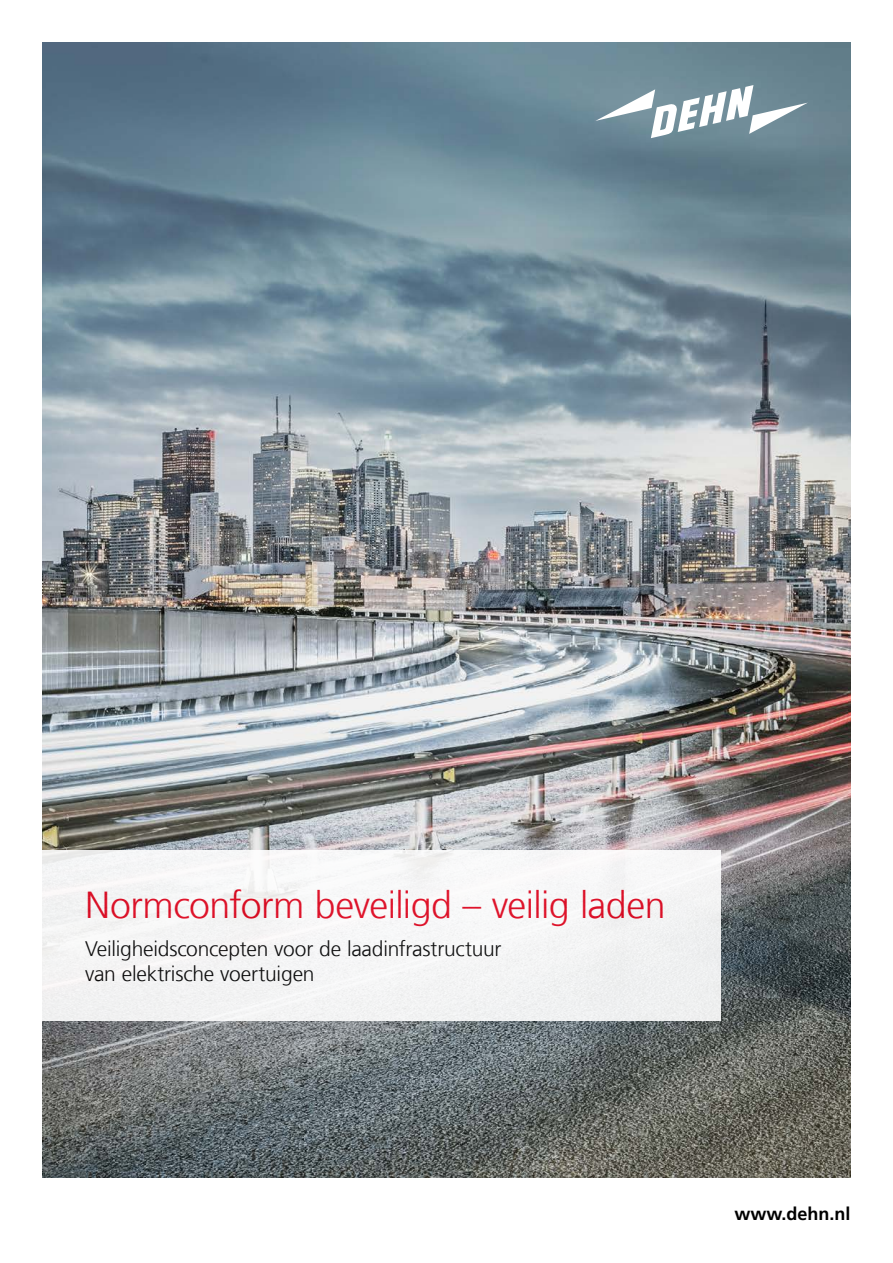
<style>
.page{position:relative;width:893px;height:1263px;background:#fff}
.page>*{position:absolute;margin:0;border:0;box-sizing:border-box;transform-origin:0 0}
.t1{font:300 37.5px "Frutiger LT Com";letter-spacing:-.015em;color:#e2001a}
.t2{font:300 21px/25.2px "Frutiger LT Com";letter-spacing:-.01em;color:#000}
.t3{font:700 18px "Frutiger LT Com";color:#000}
</style>
<div class="page">
<img style="left:43px;top:43px;width:807px;height:1135px">
<div style="left:0;top:850px;width:720px;height:170px;background:#f5f5f6"></div>
<svg style="left:595px;top:85px;width:213px;height:53px"></svg>
<h1 class="t1" style="left:85px;top:883px;width:582px">Normconform beveiligd – veilig laden</h1>
<p class="t2" style="left:85px;top:936px;width:418px">Veiligheidsconcepten voor de laadinfrastructuur van elektrische voertuigen</p>
<p class="t3" style="left:734px;top:1204px;width:118px">www.dehn.nl</p>
</div>
